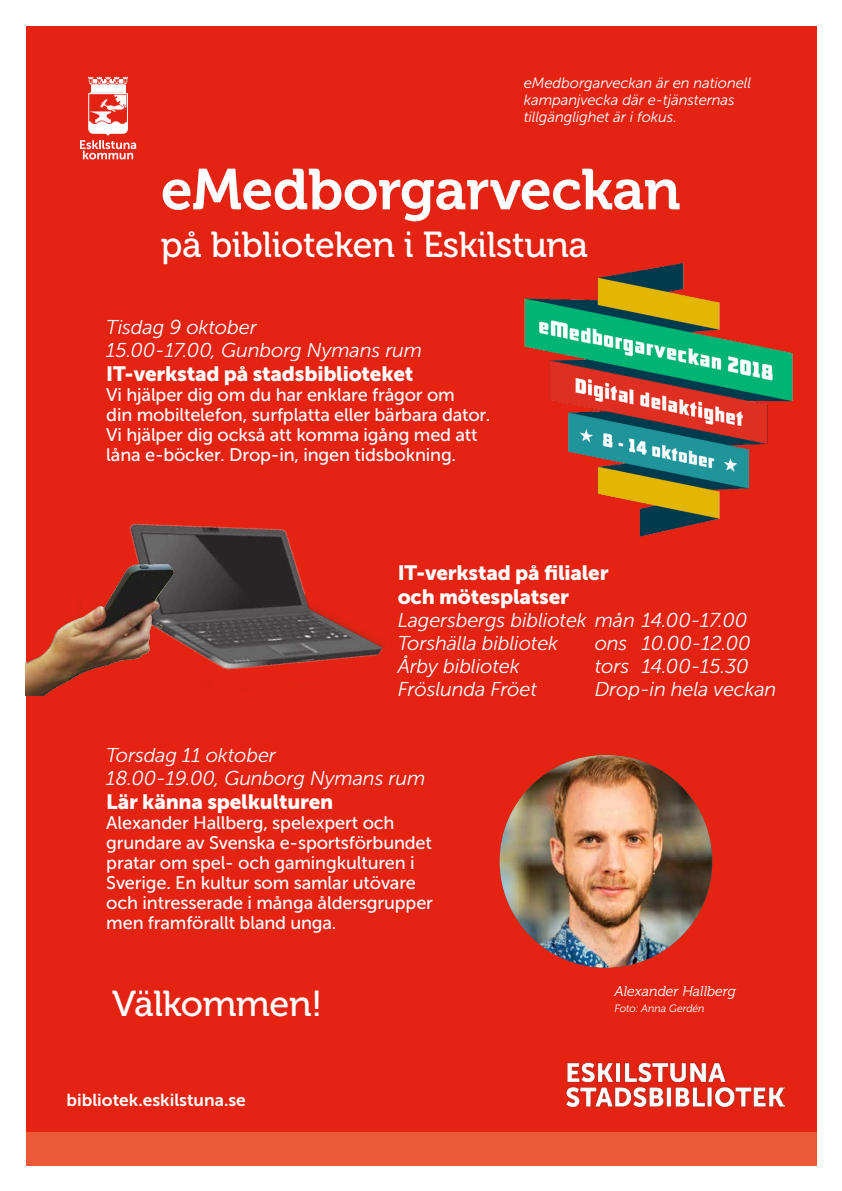
<style>
.page{position:relative;width:842px;height:1191px;background:#fff}
.page>*{position:absolute;margin:0;border:0;box-sizing:border-box;transform-origin:0 0}
.t1{font:57.3px "Museo 700";letter-spacing:-.01em;color:#fff}
.t2{font:36px "Museo 500";letter-spacing:-.01em;color:#fff}
.t3{font:20.6px/23.7px "Museo Sans 900";letter-spacing:-.01em;color:#fff}
.t4{font:italic 20px/23px "Museo Sans 300";letter-spacing:-.01em;color:#fff}
.t5{font:18.2px/20px "Museo Sans 500";letter-spacing:-.01em;color:#fff}
.t6{font:17.3px "Museo Sans 700";color:#fff}
.t7{font:italic 14.9px/16.8px "Museo Sans 300";letter-spacing:-.01em;color:#fff}
.t8{font:italic 14.2px "Museo 300";color:#fff}
.t9{font:italic 10.6px "Museo 300";letter-spacing:-.005em;color:#fff}
</style>
<div class="page">
<div style="left:26px;top:26px;width:790px;height:1119px;background:#e42313"></div>
<img style="left:500px;top:755px;width:212px;height:212px;border-radius:106px">
<div style="left:26px;top:1132px;width:790px;height:33px;background:#eb5a37"></div>
<img style="left:565px;top:1062px;width:220px;height:46px">
<svg style="left:88px;top:77px;width:40px;height:8px"></svg>
<div style="left:91px;top:86px;width:34px;height:6px;background:#fff"></div>
<svg style="left:80px;top:92px;width:56px;height:67px"></svg>
<img style="left:524px;top:263px;width:269px;height:274px">
<img style="left:43px;top:523px;width:347px;height:173px">
<img style="left:26px;top:544px;width:173px;height:151px">
<p class="t7" style="left:524px;top:75px;width:229px">eMedborgarveckan är en nationell kampanjvecka där e-tjänsternas tillgänglighet är i fokus.</p>
<h1 class="t1" style="left:161px;top:158px;width:521px">eMedborgarveckan</h1>
<h2 class="t2" style="left:161px;top:225px;width:429px">på biblioteken i Eskilstuna</h2>
<p class="t4" style="left:106px;top:316px;width:317px">Tisdag 9 oktober<br>15.00-17.00, Gunborg Nymans rum</p>
<p class="t3" style="left:106px;top:361px;width:309px">IT-verkstad på stadsbiblioteket</p>
<p class="t5" style="left:106px;top:384px;width:385px">Vi hjälper dig om du har enklare frågor om<br>din mobiltelefon, surfplatta eller bärbara dator.<br>Vi hjälper dig också att komma igång med att låna e-böcker. Drop-in, ingen tidsbokning.</p>
<p class="t3" style="left:398px;top:561px;width:212px">IT-verkstad på filialer och mötesplatser</p>
<p class="t4" style="left:398px;top:608px;width:351px">Lagersbergs bibliotek mån 14.00-17.00<br>Torshälla bibliotek</p>
<p class="t4" style="left:595px;top:631px;width:157px">ons 10.00-12.00</p>
<p class="t4" style="left:398px;top:654px;width:123px">Årby bibliotek</p>
<p class="t4" style="left:595px;top:654px;width:156px">tors 14.00-15.30</p>
<p class="t4" style="left:398px;top:677px;width:141px">Fröslunda Fröet</p>
<p class="t4" style="left:595px;top:677px;width:183px">Drop-in hela veckan</p>
<p class="t4" style="left:106px;top:744px;width:321px">Torsdag 11 oktober<br>18.00-19.00, Gunborg Nymans rum</p>
<p class="t3" style="left:106px;top:789px;width:229px">Lär känna spelkulturen</p>
<p class="t5" style="left:106px;top:812px;width:328px">Alexander Hallberg, spelexpert och grundare av Svenska e-sportsförbundet pratar om spel- och gamingkulturen i Sverige. En kultur som samlar utövare och intresserade i många åldersgrupper men framförallt bland unga.</p>
<h2 class="t2" style="left:112px;top:983px;width:212px">Välkommen!</h2>
<p class="t6" style="left:67px;top:1090px;width:181px">bibliotek.eskilstuna.se</p>
<p class="t8" style="left:614px;top:983px;width:123px">Alexander Hallberg</p>
<p class="t9" style="left:614px;top:1002px;width:92px">Foto: Anna Gerdén</p>
</div>
